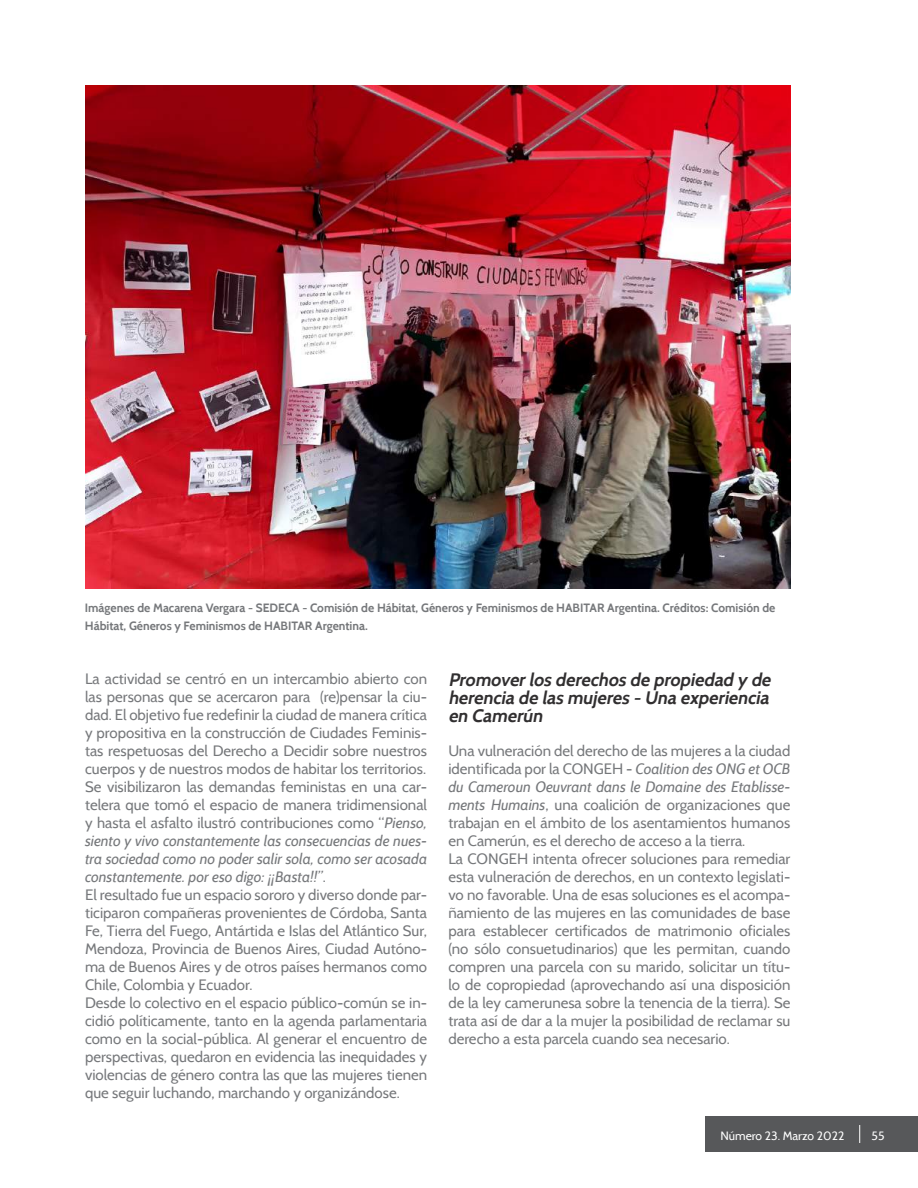
<style>
.page{position:relative;width:918px;height:1188px;background:#fff}
.page>*{position:absolute;margin:0;border:0;box-sizing:border-box;transform-origin:0 0}
.t1{font:italic 700 18px/18px "Cabin";color:#312f30;text-align:justify}
.t2{font:15px/18px "Cabin";color:#76787b}
.t3{font:700 12px/18px "Cabin";color:#76787b}
.t4{font:12px "Cabin";color:#fff}
.s1{font-style:italic}
</style>
<div class="page">
<div style="left:705px;top:1116px;width:213px;height:36px;background:#57585a"></div>
<svg style="left:859px;top:1125px;width:1px;height:18px"></svg>
<img style="left:85px;top:85px;width:705px;height:504px">
<p class="t3" style="left:85px;top:599px;width:692px">Imágenes de Macarena Vergara - SEDECA - Comisión de Hábitat, Géneros y Feminismos de HABITAR Argentina. Créditos: Comisión de<br>Hábitat, Géneros y Feminismos de HABITAR Argentina.</p>
<p class="t1" style="left:448px;top:671px;width:328px">Promoverlos derechos de propiedad y de herencia de las mujeres - Una experiencia en Camerún</p>
<p class="t2" style="left:448px;top:742px;width:344px">Una vulneración del derecho de las mujeres a la ciudad identificada por la CONGEH - <span class="s1">Coalition des ONG et OCB du Cameroun Oeuvrant dans le Domaine des Etablisse&shy;ments Humains</span>, una coalición de organizaciones que trabajan en el ámbito de los asentamientos humanos en Camerún, es el derecho de acceso a la tierra.<br>La CONGEH intenta ofrecer soluciones para remediar esta vulneración de derechos, en un contexto legislati&shy;vo no favorable. Una de esas soluciones es el acompa&shy;ñamiento de las mujeres en las comunidades de base para establecer certificados de matrimonio oficiales (no sólo consuetudinarios) que les permitan, cuando compren una parcela con su marido, solicitar un títu&shy;lo de copropiedad (aprovechando así una disposición de la ley camerunesa sobre la tenencia de la tierra). Se trata así de dar a la mujer la posibilidad de reclamar su derecho a esta parcela cuando sea necesario.</p>
<p class="t2" style="left:85px;top:670px;width:344px">La actividad se centró en un intercambio abierto con las personas que se acercaron para (re)pensar la ciu&shy;dad. El objetivo fue redefinir la ciudad de manera crítica y propositiva en la construcción de Ciudades Feminis&shy;tas respetuosas del Derecho a Decidir sobre nuestros cuerpos y de nuestros modos de habitar los territorios.<br>Se visibilizaron las demandas feministas en una car&shy;telera que tomó el espacio de manera tridimensional y hasta el asfalto ilustró contribuciones como “<span class="s1">Pienso, siento y vivo constantemente las consecuencias de nues&shy;tra sociedad como no poder salir sola, como ser acosada constantemente. por eso digo: ¡¡Basta!!”</span>.<br>El resultado fue un espacio sororo y diverso donde par&shy;ticiparon compañeras provenientes de Córdoba, Santa Fe, Tierra del Fuego, Antártida e Islas del Atlántico Sur, Mendoza, Provincia de Buenos Aires, Ciudad Autóno&shy;ma de Buenos Aires y de otros países hermanos como Chile, Colombia y Ecuador.<br>Desde lo colectivo en el espacio público-común se in&shy;cidió políticamente, tanto en la agenda parlamentaria como en la social-pública. Al generar el encuentro de perspectivas, quedaron en evidencia las inequidades y violencias de género contra las que las mujeres tienen que seguir luchando, marchando y organizándose.</p>
<p class="t4" style="left:721px;top:1128px;width:125px">Número 23. Marzo 2022</p>
<p class="t4" style="left:872px;top:1128px;width:14px">55</p>
</div>
